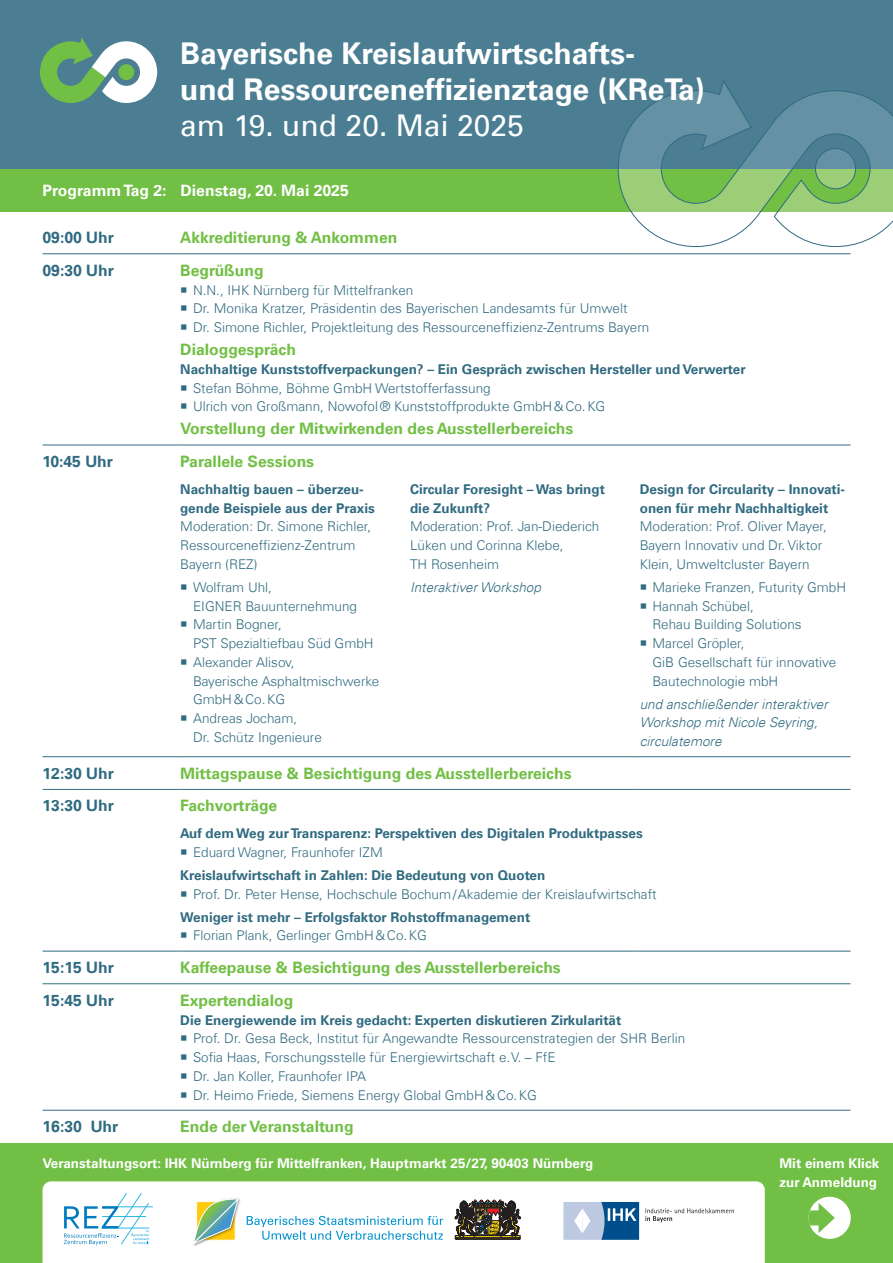
<style>
.page{position:relative;width:893px;height:1263px;background:#fff}
.page>*{position:absolute;margin:0;border:0;box-sizing:border-box;transform-origin:0 0}
.Head_1{font:700 30px/36px "Univers Com 65";color:#fff}
.Head_2{font:700 15.75px "Univers Com 65";color:#71bf44}
.Uhrzeiten{font:700 15.75px "Univers Com 65";color:#316b81}
.Head_2-2{font:700 15.75px "Univers Com 65";color:#fff}
.Fließtext_Aufzählung{font:300 13.5px/18.8px "Univers Com 45";color:#316b81}
.Head_3{font:700 13.5px/18.8px "Univers Com 65";color:#316b81}
.Fließtext{font:300 13.5px/18.8px "Univers Com 45";color:#316b81}
.Fließtext-2{font:700 13.5px/18.8px "Univers Com 65";color:#fff}
.Fließtext-3{font:italic 300 13.5px/18.8px "Univers Com 45";color:#316b81}
.s1{font-family:"Univers Com 55 Roman";font-weight:400}
</style>
<div class="page">
<div style="left:0;top:1143px;width:893px;height:120px;background:#71bf44"></div>
<div style="left:0;top:0;width:893px;height:188px;background:#4b7e92"></div>
<div style="left:0;top:169px;width:893px;height:42px;background:#71bf44"></div>
<div style="left:43px;top:1181px;width:722px;height:82px;background:#fff"></div>
<svg style="left:455px;top:1200px;width:66px;height:39px;background:#5d5444"></svg>
<svg style="left:247px;top:1216px;width:196px;height:24px;background:#cbe9f5"></svg>
<div style="left:192px;top:1197px;width:49px;height:50px;background:#fff"></div>
<svg style="left:192px;top:1196px;width:48px;height:50px"></svg>
<svg style="left:563px;top:1202px;width:76px;height:38px;background:#799fc2"></svg>
<svg style="left:645px;top:1208px;width:89px;height:14px"></svg>
<hr style="left:102px;top:1206px;width:51px;height:1px;background:#2db7e0">
<svg style="left:64px;top:1192px;width:86px;height:53px;background:#d4ebf5"></svg>
<div style="left:809px;top:1197px;width:42px;height:42px;background:#fff;border-radius:50%"></div>
<svg style="left:809px;top:1203px;width:26px;height:30px"></svg>
<hr style="left:43px;top:253px;width:137px;height:1px;background:#316b81">
<hr style="left:180px;top:253px;width:230px;height:1px;background:#316b81">
<hr style="left:410px;top:253px;width:230px;height:1px;background:#316b81">
<hr style="left:640px;top:253px;width:210px;height:1px;background:#316b81">
<hr style="left:43px;top:445px;width:137px;height:1px;background:#316b81">
<hr style="left:180px;top:445px;width:230px;height:1px;background:#316b81">
<hr style="left:410px;top:445px;width:230px;height:1px;background:#316b81">
<hr style="left:640px;top:445px;width:210px;height:1px;background:#316b81">
<hr style="left:43px;top:756px;width:137px;height:1px;background:#316b81">
<hr style="left:180px;top:756px;width:230px;height:1px;background:#316b81">
<hr style="left:410px;top:756px;width:230px;height:1px;background:#316b81">
<hr style="left:640px;top:756px;width:210px;height:1px;background:#316b81">
<hr style="left:43px;top:789px;width:137px;height:1px;background:#316b81">
<hr style="left:180px;top:789px;width:230px;height:1px;background:#316b81">
<hr style="left:410px;top:789px;width:230px;height:1px;background:#316b81">
<hr style="left:640px;top:789px;width:210px;height:1px;background:#316b81">
<hr style="left:43px;top:951px;width:137px;height:1px;background:#316b81">
<hr style="left:180px;top:951px;width:230px;height:1px;background:#316b81">
<hr style="left:410px;top:951px;width:230px;height:1px;background:#316b81">
<hr style="left:640px;top:951px;width:210px;height:1px;background:#316b81">
<hr style="left:43px;top:983px;width:137px;height:1px;background:#316b81">
<hr style="left:180px;top:983px;width:230px;height:1px;background:#316b81">
<hr style="left:410px;top:983px;width:230px;height:1px;background:#316b81">
<hr style="left:640px;top:983px;width:210px;height:1px;background:#316b81">
<hr style="left:43px;top:1110px;width:137px;height:1px;background:#316b81">
<hr style="left:180px;top:1110px;width:230px;height:1px;background:#316b81">
<hr style="left:410px;top:1110px;width:230px;height:1px;background:#316b81">
<hr style="left:640px;top:1110px;width:210px;height:1px;background:#316b81">
<svg style="left:40px;top:38px;width:117px;height:65px"></svg>
<svg style="left:617px;top:80px;width:276px;height:167px"></svg>
<h1 class="Head_1" style="left:180px;top:36px;width:526px">Bayerische Kreislaufwirtschafts-<br>und Ressourceneffizienztage (KReTa) <span class="s1">am 19. und 20. Mai 2025</span></h1>
<h2 class="Head_2-2" style="left:43px;top:181px;width:308px">Programm Tag 2: Dienstag, 20. Mai 2025</h2>
<p class="Uhrzeiten" style="left:43px;top:228px;width:73px">09:00 Uhr</p>
<h2 class="Head_2" style="left:180px;top:228px;width:219px">Akkreditierung &amp; Ankommen</h2>
<p class="Uhrzeiten" style="left:43px;top:261px;width:73px">09:30 Uhr</p>
<h2 class="Head_2" style="left:180px;top:261px;width:85px">Begrüßung</h2>
<p class="Fließtext_Aufzählung" style="left:193px;top:280px;width:222px">N.N., IHK Nürnberg für Mittelfranken</p>
<p class="Fließtext_Aufzählung" style="left:193px;top:299px;width:436px">Dr. Monika Kratzer, Präsidentin des Bayerischen Landesamts für Umwelt</p>
<p class="Fließtext_Aufzählung" style="left:193px;top:318px;width:458px">Dr. Simone Richler, Projektleitung des Ressourceneffizienz-Zentrums Bayern</p>
<h2 class="Head_2" style="left:180px;top:340px;width:117px">Dialoggespräch</h2>
<h3 class="Head_3" style="left:180px;top:360px;width:567px">Nachhaltige Kunststoffverpackungen? – Ein Gespräch zwischen Hersteller und Verwerter</h3>
<p class="Fließtext_Aufzählung" style="left:193px;top:378px;width:299px">Stefan Böhme, Böhme GmbH Wertstofferfassung</p>
<p class="Fließtext_Aufzählung" style="left:193px;top:397px;width:414px">Ulrich von Großmann, Nowofol® Kunststoffprodukte GmbH&amp;Co.KG</p>
<h2 class="Head_2" style="left:180px;top:419px;width:395px">Vorstellung der Mitwirkenden des Ausstellerbereichs</h2>
<p class="Uhrzeiten" style="left:43px;top:452px;width:72px">10:45 Uhr</p>
<h2 class="Head_2" style="left:180px;top:452px;width:135px">Parallele Sessions</h2>
<h3 class="Head_3" style="left:180px;top:480px;width:196px">Nachhaltig bauen – überzeu&shy;gende Beispiele aus der Praxis</h3>
<p class="Fließtext" style="left:180px;top:517px;width:192px">Moderation: Dr. Simone Richler,<br>Ressourceneffizienz-Zentrum<br>Bayern (REZ)</p>
<p class="Fließtext_Aufzählung" style="left:193px;top:578px;width:166px">Wolfram Uhl,<br>EIGNER Bauunternehmung</p>
<p class="Fließtext_Aufzählung" style="left:193px;top:615px;width:182px">Martin Bogner,<br>PST Spezialtiefbau Süd GmbH</p>
<p class="Fließtext_Aufzählung" style="left:193px;top:653px;width:188px">Alexander Alisov,<br>Bayerische Asphaltmischwerke<br>GmbH&amp;Co.KG</p>
<p class="Fließtext_Aufzählung" style="left:193px;top:709px;width:130px">Andreas Jocham,<br>Dr. Schütz Ingenieure</p>
<h3 class="Head_3" style="left:410px;top:480px;width:196px">Circular Foresight – Was bringt die Zukunft?</h3>
<p class="Fließtext" style="left:410px;top:517px;width:191px">Moderation: Prof. Jan-Diederich<br>Lüken und Corinna Klebe,<br>TH Rosenheim</p>
<p class="Fließtext-3" style="left:410px;top:578px;width:132px">Interaktiver Workshop</p>
<h3 class="Head_3" style="left:640px;top:480px;width:207px">Design for Circularity – Innovati&shy;onen für mehr Nachhaltigkeit</h3>
<p class="Fließtext" style="left:640px;top:517px;width:188px">Moderation: Prof. Oliver Mayer,<br>Bayern Innovativ und Dr. Viktor<br>Klein, Umweltcluster Bayern</p>
<p class="Fließtext_Aufzählung" style="left:652px;top:578px;width:195px">Marieke Franzen, Futurity GmbH</p>
<p class="Fließtext_Aufzählung" style="left:652px;top:596px;width:151px">Hannah Schübel,<br>Rehau Building Solutions</p>
<p class="Fließtext_Aufzählung" style="left:652px;top:634px;width:185px">Marcel Gröpler,<br>GiB Gesellschaft für innovative<br>Bautechnologie mbH</p>
<p class="Fließtext-3" style="left:640px;top:694px;width:190px">und anschließender interaktiver<br>Workshop mit Nicole Seyring, circulatemore</p>
<p class="Uhrzeiten" style="left:43px;top:764px;width:73px">12:30 Uhr</p>
<h2 class="Head_2" style="left:180px;top:764px;width:393px">Mittagspause &amp; Besichtigung des Ausstellerbereichs</h2>
<p class="Uhrzeiten" style="left:43px;top:796px;width:73px">13:30 Uhr</p>
<h2 class="Head_2" style="left:180px;top:796px;width:99px">Fachvorträge</h2>
<h3 class="Head_3" style="left:180px;top:824px;width:464px">Auf dem Weg zur Transparenz: Perspektiven des Digitalen Produktpasses</h3>
<p class="Fließtext_Aufzählung" style="left:193px;top:843px;width:191px">Eduard Wagner, Fraunhofer IZM</p>
<h3 class="Head_3" style="left:180px;top:866px;width:367px">Kreislaufwirtschaft in Zahlen: Die Bedeutung von Quoten</h3>
<p class="Fließtext_Aufzählung" style="left:193px;top:884px;width:465px">Prof. Dr. Peter Hense, Hochschule Bochum/Akademie der Kreislaufwirtschaft</p>
<h3 class="Head_3" style="left:180px;top:908px;width:351px">Weniger ist mehr – Erfolgsfaktor Rohstoffmanagement</h3>
<p class="Fließtext_Aufzählung" style="left:193px;top:926px;width:235px">Florian Plank, Gerlinger GmbH&amp;Co.KG</p>
<p class="Uhrzeiten" style="left:43px;top:958px;width:73px">15:15 Uhr</p>
<h2 class="Head_2" style="left:180px;top:958px;width:382px">Kaffeepause &amp; Besichtigung des Ausstellerbereichs</h2>
<p class="Uhrzeiten" style="left:43px;top:991px;width:73px">15:45 Uhr</p>
<h2 class="Head_2" style="left:180px;top:991px;width:115px">Expertendialog</h2>
<h3 class="Head_3" style="left:180px;top:1010px;width:443px">Die Energiewende im Kreis gedacht: Experten diskutieren Zirkularität</h3>
<p class="Fließtext_Aufzählung" style="left:193px;top:1029px;width:494px">Prof. Dr. Gesa Beck, Institut für Angewandte Ressourcenstrategien der SHR Berlin</p>
<p class="Fließtext_Aufzählung" style="left:193px;top:1048px;width:364px">Sofia Haas, Forschungsstelle für Energiewirtschaft e.V. – FfE</p>
<p class="Fließtext_Aufzählung" style="left:193px;top:1067px;width:174px">Dr. Jan Koller, Fraunhofer IPA</p>
<p class="Fließtext_Aufzählung" style="left:193px;top:1085px;width:345px">Dr. Heimo Friede, Siemens Energy Global GmbH&amp;Co.KG</p>
<p class="Uhrzeiten" style="left:43px;top:1117px;width:77px">16:30 Uhr</p>
<h2 class="Head_2" style="left:180px;top:1117px;width:175px">Ende der Veranstaltung</h2>
<p class="Fließtext-2" style="left:43px;top:1154px;width:552px">Veranstaltungsort: IHK Nürnberg für Mittelfranken, Hauptmarkt 25/27, 90403 Nürnberg</p>
<p class="Fließtext-2" style="left:779px;top:1154px;width:101px">Mit einem Klick zur Anmeldung</p>
</div>
